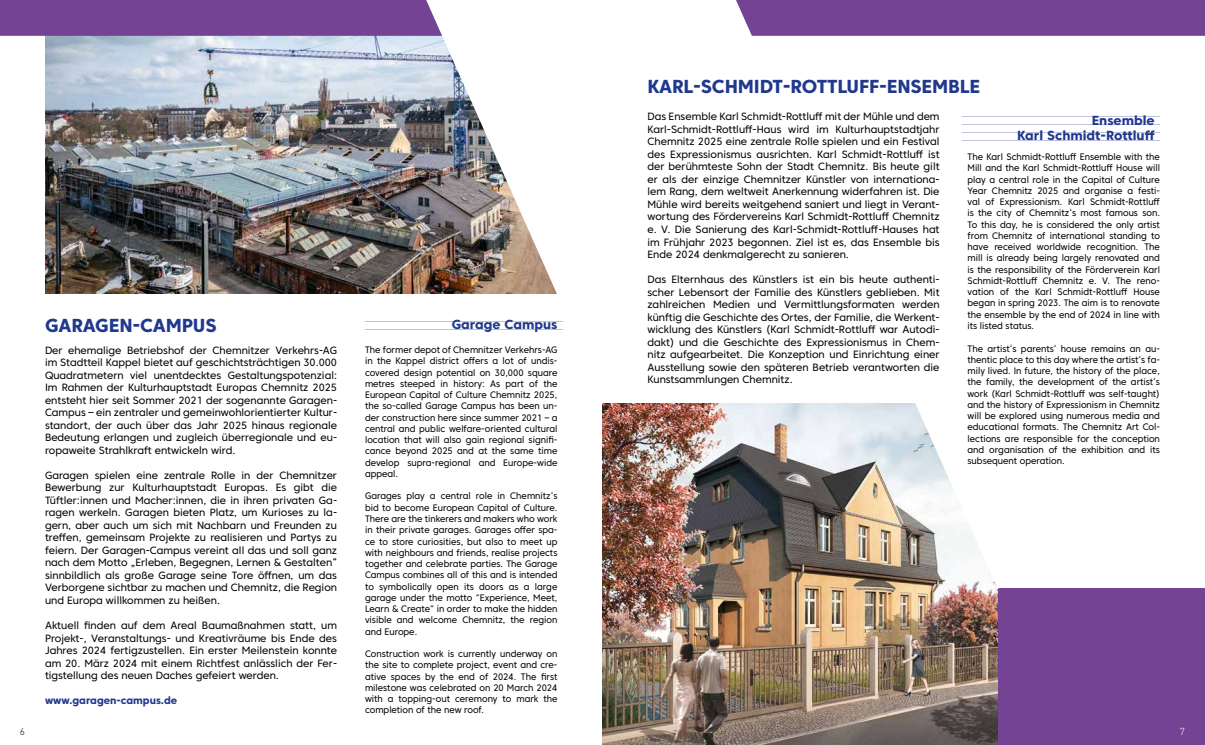
<style>
.page{position:relative;width:1205px;height:745px;background:#fff}
.page>*{position:absolute;margin:0;border:0;box-sizing:border-box;transform-origin:0 0}
.t1{font:800 18.75px "Core Sans C 75";letter-spacing:-.01em;color:#20388e}
.t2{font:800 13.12px/15.8px "Core Sans C 75";color:#20388e;text-align:right}
.t3{font:10.5px/12.5px "Core Sans C 45";color:#000;text-align:justify}
.t4{font:800 10.5px "Core Sans C 75";color:#20388e}
.t5{font:300 10px "DIN Pro";color:#000}
.t6{font:300 10px "DIN Pro";color:#fff}
.t7{font:9.38px/11.2px "Core Sans C 45";color:#000;text-align:justify;scale:.94 1}
</style>
<div class="page">
<div style="left:837px;top:588px;width:368px;height:156px;background:#744394"></div>
<img style="left:45px;top:36px;width:381px;height:258px">
<img style="left:602px;top:403px;width:395px;height:341px">
<div style="left:0;top:0;width:1205px;height:36px;background:#744394"></div>
<svg style="left:426px;top:0;width:397px;height:294px"></svg>
<svg style="left:867px;top:403px;width:130px;height:185px"></svg>
<hr style="left:365px;top:321px;width:198px;height:1px;background:#c1c0e1">
<hr style="left:365px;top:329px;width:198px;height:1px;background:#c1c0e1">
<hr style="left:962px;top:116px;width:198px;height:1px;background:#c1c0e1">
<hr style="left:962px;top:124px;width:198px;height:1px;background:#c1c0e1">
<hr style="left:962px;top:132px;width:198px;height:1px;background:#c1c0e1">
<hr style="left:962px;top:140px;width:198px;height:1px;background:#c1c0e1">
<p class="t5" style="left:20px;top:724px;width:7px">6</p>
<h1 class="t1" style="left:45px;top:313px;width:173px">GARAGEN-CAMPUS</h1>
<p class="t3" style="left:45px;top:343px;width:294px">Der ehemalige Betriebshof der Chemnitzer Verkehrs-AG im Stadtteil Kappel bietet auf geschichtsträchtigen 30.000<br>Quadratmetern viel unentdecktes Gestaltungspotenzial:<br>Im Rahmen der Kulturhauptstadt Europas Chemnitz 2025 entsteht hier seit Sommer 2021 der sogenannte Garagen-Campus – ein zentraler und gemeinwohlorientierter Kultur&shy;standort, der auch über das Jahr 2025 hinaus regionale Bedeutung erlangen und zugleich überregionale und eu&shy;ropaweite Strahlkraft entwickeln wird.</p>
<p class="t3" style="left:45px;top:468px;width:294px">Garagen spielen eine zentrale Rolle in der Chemnitzer Bewerbung zur Kulturhauptstadt Europas. Es gibt die Tüftler:innen und Macher:innen, die in ihren privaten Ga&shy;ragen werkeln. Garagen bieten Platz, um Kurioses zu la&shy;gern, aber auch um sich mit Nachbarn und Freunden zu treffen, gemeinsam Projekte zu realisieren und Partys zu feiern. Der Garagen-Campus vereint all das und soll ganz nach dem Motto „Erleben, Begegnen, Lernen &amp; Gestalten“ sinnbildlich als große Garage seine Tore öffnen, um das Verborgene sichtbar zu machen und Chemnitz, die Region und Europa willkommen zu heißen.</p>
<p class="t3" style="left:45px;top:618px;width:294px">Aktuell finden auf dem Areal Baumaßnahmen statt, um Projekt-, Veranstaltungs- und Kreativräume bis Ende des Jahres 2024 fertigzustellen. Ein erster Meilenstein konnte am 20. März 2024 mit einem Richtfest anlässlich der Fer&shy;tigstellung des neuen Daches gefeiert werden.</p>
<p class="t4" style="left:45px;top:693px;width:134px">www.garagen-campus.de</p>
<p class="t2" style="left:452px;top:316px;width:107px">Garage Campus</p>
<p class="t7" style="left:365px;top:344px;width:206px">The former depot of Chemnitzer Verkehrs-AG in the Kappel district offers a lot of undis&shy;covered design potential on 30,000 square metres steeped in history: As part of the European Capital of Culture Chemnitz 2025, the so-called Garage Campus has been un&shy;der construction here since summer 2021 – a central and public welfare-oriented cultural location that will also gain regional signifi&shy;cance beyond 2025 and at the same time develop supra-regional and Europe-wide appeal.</p>
<p class="t7" style="left:365px;top:490px;width:206px">Garages play a central role in Chemnitz‘s bid to become European Capital of Culture.<br>There are the tinkerers and makers who work in their private garages. Garages offer spa&shy;ce to store curiosities, but also to meet up with neighbours and friends, realise projects together and celebrate parties. The Garage Campus combines all of this and is intended to symbolically open its doors as a large garage under the motto ″Experience, Meet, Learn &amp; Create″ in order to make the hidden visible and welcome Chemnitz, the region and Europe.</p>
<p class="t7" style="left:365px;top:647px;width:206px">Construction work is currently underway on the site to complete project, event and cre&shy;ative spaces by the end of 2024. The first milestone was celebrated on 20 March 2024 with a topping-out ceremony to mark the completion of the new roof.</p>
<h1 class="t1" style="left:647px;top:75px;width:334px">KARL-SCHMIDT-ROTTLUFF-ENSEMBLE</h1>
<p class="t3" style="left:647px;top:110px;width:294px">Das Ensemble Karl Schmidt-Rottluff mit der Mühle und dem Karl-Schmidt-Rottluff-Haus wird im Kulturhauptstadtjahr Chemnitz 2025 eine zentrale Rolle spielen und ein Festival des Expressionismus ausrichten. Karl Schmidt-Rottluff ist der berühmteste Sohn der Stadt Chemnitz. Bis heute gilt er als der einzige Chemnitzer Künstler von internationa&shy;lem Rang, dem weltweit Anerkennung widerfahren ist. Die Mühle wird bereits weitgehend saniert und liegt in Verant&shy;wortung des Fördervereins Karl Schmidt-Rottluff Chemnitz e. V. Die Sanierung des Karl-Schmidt-Rottluff-Hauses hat im Frühjahr 2023 begonnen. Ziel ist es, das Ensemble bis Ende 2024 denkmalgerecht zu sanieren.</p>
<p class="t3" style="left:647px;top:273px;width:294px">Das Elternhaus des Künstlers ist ein bis heute authenti&shy;scher Lebensort der Familie des Künstlers geblieben. Mit zahlreichen Medien und Vermittlungsformaten werden künftig die Geschichte des Ortes, der Familie, die Werkent&shy;wicklung des Künstlers (Karl Schmidt-Rottluff war Autodi&shy;dakt) und die Geschichte des Expressionismus in Chem&shy;nitz aufgearbeitet. Die Konzeption und Einrichtung einer Ausstellung sowie den späteren Betrieb verantworten die Kunstsammlungen Chemnitz.</p>
<p class="t2" style="left:1017px;top:112px;width:139px">Ensemble<br>Karl Schmidt-Rottluff</p>
<p class="t7" style="left:967px;top:151px;width:206px">The Karl Schmidt-Rottluff Ensemble with the Mill and the Karl Schmidt-Rottluff House will play a central role in the Capital of Culture Year Chemnitz 2025 and organise a festi&shy;val of Expressionism. Karl Schmidt-Rottluff is the city of Chemnitz‘s most famous son.<br>To this day, he is considered the only artist from Chemnitz of international standing to have received worldwide recognition. The mill is already being largely renovated and is the responsibility of the Förderverein Karl Schmidt-Rottluff Chemnitz e. V. The reno&shy;vation of the Karl Schmidt-Rottluff House began in spring 2023. The aim is to renovate the ensemble by the end of 2024 in line with its listed status.</p>
<p class="t7" style="left:967px;top:342px;width:206px">The artist‘s parents‘ house remains an au&shy;thentic place to this day where the artist‘s fa&shy;mily lived. In future, the history of the place, the family, the development of the artist‘s work (Karl Schmidt-Rottluff was self-taught) and the history of Expressionism in Chemnitz will be explored using numerous media and educational formats. The Chemnitz Art Col&shy;lections are responsible for the conception and organisation of the exhibition and its subsequent operation.</p>
<p class="t6" style="left:1180px;top:724px;width:7px">7</p>
</div>
